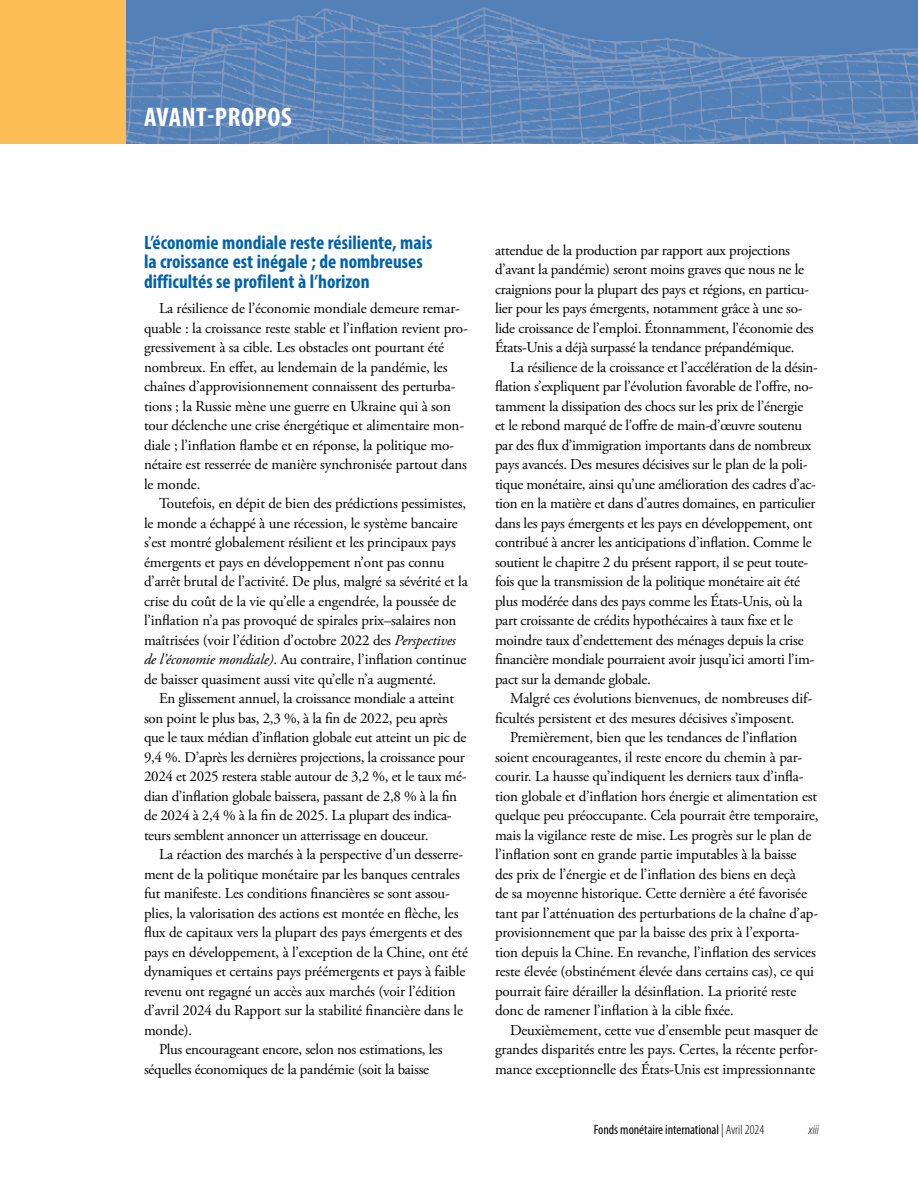
<style>
.page{position:relative;width:918px;height:1188px;background:#fff}
.page>*{position:absolute;margin:0;border:0;box-sizing:border-box;transform-origin:0 0}
.t1{font:700 condensed 27px "Myriad Pro";letter-spacing:.02em;color:#fff}
.t2{font:700 condensed 19.5px/19.5px "Myriad Pro";color:#0062af}
.t3{font:15px/19.5px "Adobe Garamond Pro";letter-spacing:-.01em;color:#000}
.t4{font:condensed 13.5px "Myriad Pro";color:#000}
.t5{font:italic 300 condensed 13.5px "Myriad Pro";color:#000}
.s1{font-style:italic}
.s2{font-weight:300}
</style>
<div class="page">
<img style="left:126px;top:0;width:792px;height:144px">
<div style="left:0;top:0;width:126px;height:144px;background:#fdbe56"></div>
<h1 class="t1" style="left:144px;top:100px;width:149px">AVANT-PROPOS</h1>
<h2 class="t2" style="left:144px;top:232px;width:290px">L’économie mondiale reste résiliente, mais la croissance est inégale ; de nombreuses difficultés se profilent à l’horizon</h2>
<p class="t3" style="left:144px;top:299px;width:325px;text-indent:15px">La résilience de l’économie mondiale demeure remar&shy;quable : la croissance reste stable et l’inflation revient pro&shy;gressivement à sa cible. Les obstacles ont pourtant été nombreux. En effet, au lendemain de la pandémie, les chaînes d’approvisionnement connaissent des perturba&shy;tions ; la Russie mène une guerre en Ukraine qui à son tour déclenche une crise énergétique et alimentaire mon&shy;diale ; l’inflation flambe et en réponse, la politique mo&shy;nétaire est resserrée de manière synchronisée partout dans le monde.</p>
<p class="t3" style="left:144px;top:494px;width:325px;text-indent:15px">Toutefois, en dépit de bien des prédictions pessimistes, le monde a échappé à une récession, le système bancaire s’est montré globalement résilient et les principaux pays émergents et pays en développement n’ont pas connu d’arrêt brutal de l’activité. De plus, malgré sa sévérité et la crise du coût de la vie qu’elle a engendrée, la poussée de l’inflation n’a pas provoqué de spirales prix–salaires non maîtrisées (voir l’édition d’octobre 2022 des <span class="s1">Perspectives de l’économie mondiale)</span>. Au contraire, l’inflation continue de baisser quasiment aussi vite qu’elle n’a augmenté.</p>
<p class="t3" style="left:144px;top:689px;width:324px;text-indent:15px">En glissement annuel, la croissance mondiale a atteint son point le plus bas, 2,3 %, à la fin de 2022, peu après que le taux médian d’inflation globale eut atteint un pic de 9,4 %. D’après les dernières projections, la croissance pour 2024 et 2025 restera stable autour de 3,2 %, et le taux mé&shy;dian d’inflation globale baissera, passant de 2,8 % à la fin de 2024 à 2,4 % à la fin de 2025. La plupart des indica&shy;teurs semblent annoncer un atterrissage en douceur.</p>
<p class="t3" style="left:159px;top:845px;width:306px">La réaction des marchés à la perspective d’un desserre-</p>
<p class="t3" style="left:144px;top:865px;width:317px">ment de la politique monétaire par les banques centrales</p>
<p class="t3" style="left:144px;top:884px;width:307px">fut manifeste. Les conditions financières se sont assou-</p>
<p class="t3" style="left:144px;top:904px;width:316px">plies, la valorisation des actions est montée en flèche, les</p>
<p class="t3" style="left:144px;top:923px;width:320px">flux de capitaux vers la plupart des pays émergents et des</p>
<p class="t3" style="left:144px;top:943px;width:325px">pays en développement, à l’exception de la Chine, ont été</p>
<p class="t3" style="left:144px;top:962px;width:323px">dynamiques et certains pays préémergents et pays à faible</p>
<p class="t3" style="left:144px;top:982px;width:313px">revenu ont regagné un accès aux marchés (voir l’édition</p>
<p class="t3" style="left:144px;top:1001px;width:321px">d’avril 2024 du Rapport sur la stabilité financière dans le</p>
<p class="t3" style="left:144px;top:1021px;width:50px">monde).</p>
<p class="t3" style="left:159px;top:1040px;width:285px">Plus encourageant encore, selon nos estimations, les</p>
<p class="t3" style="left:144px;top:1060px;width:287px">séquelles économiques de la pandémie (soit la baisse</p>
<p class="t3" style="left:495px;top:241px;width:320px">attendue de la production par rapport aux projections d’avant la pandémie) seront moins graves que nous ne le craignions pour la plupart des pays et régions, en particu&shy;lier pour les pays émergents, notamment grâce à une so&shy;lide croissance de l’emploi. Étonnamment, l’économie des États-Unis a déjà surpassé la tendance prépandémique.</p>
<p class="t3" style="left:495px;top:358px;width:325px;text-indent:15px">La résilience de la croissance et l’accélération de la désin&shy;flation s’expliquent par l’évolution favorable de l’offre, no&shy;tamment la dissipation des chocs sur les prix de l’énergie<br>et le rebond marqué de l’offre de main-d’œuvre soutenu par des flux d’immigration importants dans de nombreux pays avancés. Des mesures décisives sur le plan de la poli&shy;tique monétaire, ainsi qu’une amélioration des cadres d’ac&shy;tion en la matière et dans d’autres domaines, en particulier dans les pays émergents et les pays en développement, ont contribué à ancrer les anticipations d’inflation. Comme le soutient le chapitre 2 du présent rapport, il se peut toute&shy;fois que la transmission de la politique monétaire ait été plus modérée dans des pays comme les États-Unis, où la part croissante de crédits hypothécaires à taux fixe et le moindre taux d’endettement des ménages depuis la crise financière mondiale pourraient avoir jusqu’ici amorti l’im&shy;pact sur la demande globale.</p>
<p class="t3" style="left:495px;top:689px;width:319px;text-indent:15px">Malgré ces évolutions bienvenues, de nombreuses dif&shy;ficultés persistent et des mesures décisives s’imposent.</p>
<p class="t3" style="left:495px;top:728px;width:325px;text-indent:15px">Premièrement, bien que les tendances de l’inflation soient encourageantes, il reste encore du chemin à par&shy;courir. La hausse qu’indiquent les derniers taux d’infla&shy;tion globale et d’inflation hors énergie et alimentation est quelque peu préoccupante. Cela pourrait être temporaire, mais la vigilance reste de mise. Les progrès sur le plan de l’inflation sont en grande partie imputables à la baisse<br>des prix de l’énergie et de l’inflation des biens en deçà<br>de sa moyenne historique. Cette dernière a été favorisée tant par l’atténuation des perturbations de la chaîne d’ap&shy;provisionnement que par la baisse des prix à l’exporta&shy;tion depuis la Chine. En revanche, l’inflation des services reste élevée (obstinément élevée dans certains cas), ce qui pourrait faire dérailler la désinflation. La priorité reste donc de ramener l’inflation à la cible fixée.</p>
<p class="t3" style="left:495px;top:1021px;width:325px;text-align:justify;text-indent:15px">Deuxièmement, cette vue d’ensemble peut masquer de grandes disparités entre les pays. Certes, la récente perfor&shy;mance exceptionnelle des États-Unis est impressionnante</p>
<p class="t4" style="left:594px;top:1121px;width:172px">Fonds monétaire international <span class="s2">| Avril 2024</span></p>
<p class="t5" style="left:809px;top:1121px;width:12px">xiii</p>
</div>
